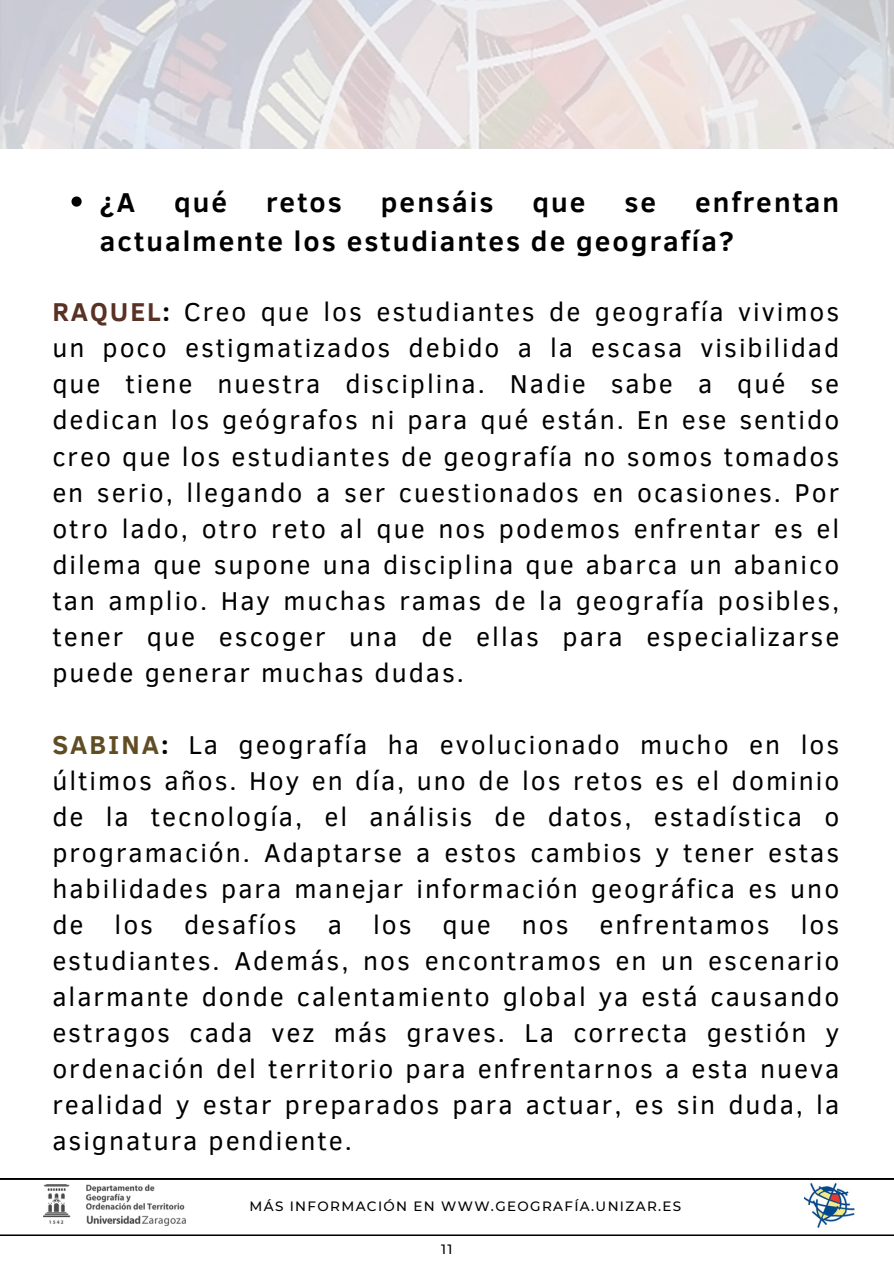
<style>
.page{position:relative;width:894px;height:1264px;background:#fff}
.page>*{position:absolute;margin:0;border:0;box-sizing:border-box;transform-origin:0 0}
.t1{font:700 28.05px/38.2px "Clear Sans";letter-spacing:.075em;color:#000}
.t2{font:26.55px/36px "Clear Sans";letter-spacing:.075em;color:#000;text-align:justify}
.t3{font:500 13.5px "Montserrat";letter-spacing:.1em;color:#000}
.s1{font-weight:700;color:#593125}
.s2{font-weight:700}
.s3{font-weight:700;color:#604d23}
</style>
<div class="page">
<img style="left:0;top:0;width:893px;height:148px">
<svg style="left:0;top:1178px;width:893px;height:48px"></svg>
<img style="left:804px;top:1180px;width:50px;height:48px">
<img style="left:44px;top:1184px;width:142px;height:41px">
<svg style="left:71px;top:196px;width:11px;height:11px"></svg>
<p class="t1" style="left:100px;top:182px;width:36px">¿A</p>
<p class="t1" style="left:174px;top:182px;width:55px">qué</p>
<p class="t1" style="left:266px;top:182px;width:77px">retos</p>
<p class="t1" style="left:381px;top:182px;width:114px">pensáis</p>
<p class="t1" style="left:532px;top:182px;width:55px">que</p>
<p class="t1" style="left:624px;top:182px;width:33px">se</p>
<p class="t1" style="left:100px;top:182px;width:740px;text-indent:595px">enfrentan actualmente los estudiantes de geografía?</p>
<p class="t2" style="left:52px;top:293px;width:788px"><span class="s1">RAQUEL</span><span class="s2">:</span> Creo que los estudiantes de geografía vivimos un poco estigmatizados debido a la escasa visibilidad que tiene nuestra disciplina. Nadie sabe a qué se dedican los geógrafos ni para qué están. En ese sentido creo que los estudiantes de geografía no somos tomados en serio, llegando a ser cuestionados en ocasiones. Por otro lado, otro reto al que nos podemos enfrentar es el dilema que supone una disciplina que abarca un abanico tan amplio. Hay muchas ramas de la geografía posibles, tener que escoger una de ellas para especializarse puede generar muchas dudas.</p>
<h1 class="t2" style="left:52px;top:725px;width:788px"><span class="s3">SABINA</span><span class="s2">:</span> La geografía ha evolucionado mucho en los últimos años. Hoy en día, uno de los retos es el dominio de la tecnología, el análisis de datos, estadística o programación. Adaptarse a estos cambios y tener estas habilidades para manejar información geográfica es uno de los desafíos a los que nos enfrentamos los estudiantes. Además, nos encontramos en un escenario alarmante donde calentamiento global ya está causando estragos cada vez más graves. La correcta gestión y ordenación del territorio para enfrentarnos a esta nueva realidad y estar preparados para actuar, es sin duda, la asignatura pendiente.</h1>
<h1 class="t3" style="left:249px;top:1197px;width:433px">MÁS INFORMACIÓN EN WWW.GEOGRAFÍA.UNIZAR.ES</h1>
<p class="t3" style="left:441px;top:1241px;width:13px">11</p>
</div>
